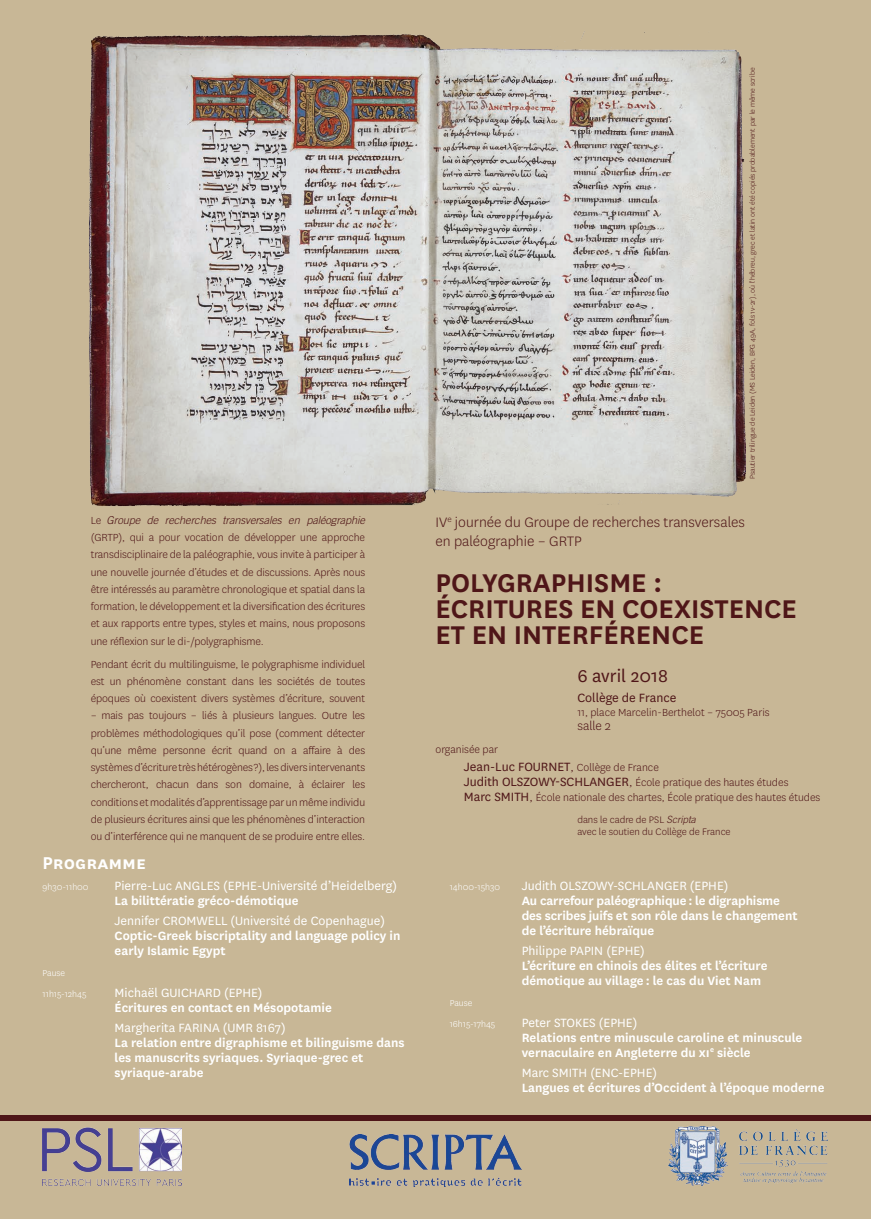
<style>
.page{position:relative;width:871px;height:1219px;background:#fff}
.page>*{position:absolute;margin:0;border:0;box-sizing:border-box;transform-origin:0 0}
.t1{font:600 30px/26px "National";color:#4f1618}
.t2{font:20px "National";color:#4f1618}
.t3{font:600 20px "National";color:#fff}
.t4{font:300 16px/19.2px "National";color:#4f1618}
.t5{font:600 14px/15px "National";color:#fff}
.t6{font:14px "National";color:#fff}
.t7{font:14px "National";color:#4f1618}
.t8{font:300 14px "National";color:#4f1618}
.t9{font:300 12px/17.2px "National";letter-spacing:-.01em;color:#4f1618;text-align:justify}
.t10{font:300 11px/11.5px "National";color:#4f1618}
.t11{font:italic 300 11px "Trade Gothic LT Std";letter-spacing:-.01em;color:#4f1618}
.t12{font:300 10px/20.7px "National";color:#fff}
.t13{font:300 8px "National";color:#4f1618}
.s1{font-family:"National";font-style:normal;font-size:12px}
.s2{font-weight:300}
.s3{font-weight:300;font-size:12px}
.s4{font-weight:400;font-size:14px}
.s5{font-size:14px}
.s6{font-family:"Trade Gothic LT Std";font-style:italic;font-size:10px}
</style>
<div class="page">
<div style="left:0;top:0;width:870px;height:1219px;background:#c8b796"></div>
<div style="left:0;top:1115px;width:870px;height:5px;background:#4f1618"></div>
<img style="left:668px;top:1126px;width:159px;height:60px">
<img style="left:43px;top:1120px;width:139px;height:66px">
<img style="left:349px;top:1134px;width:172px;height:52px">
<img style="left:89px;top:31px;width:655px;height:475px">
<p class="t11" style="left:91px;top:513px;width:276px"><span class="s1">Le</span> Groupe de recherches transversales en paléographie</p>
<p class="t9" style="left:91px;top:529px;width:276px">(GRTP), qui a pour vocation de développer une approche transdisciplinaire de la paléographie, vous invite à participer à une nouvelle journée d’études et de discussions. Après nous être intéressés au paramètre chronologique et spatial dans la formation, le développement et la diversification des écritures et aux rapports entre types, styles et mains, nous proposons une réflexion sur le di-/polygraphisme.</p>
<p class="t9" style="left:91px;top:655px;width:276px">Pendant écrit du multilinguisme, le polygraphisme individuel est un phénomène constant dans les sociétés de toutes époques où coexistent divers systèmes d’écriture, souvent</p>
<p class="t9" style="left:91px;top:707px;width:276px">– mais pas toujours – liés à plusieurs langues. Outre les problèmes méthodologiques qu’il pose (comment détecter qu’une même personne écrit quand on a affaire à des systèmes d’écriture très hétérogènes ?), les divers intervenants chercheront, chacun dans son domaine, à éclairer les conditions et modalités d’apprentissage par un même individu de plusieurs écritures ainsi que les phénomènes d’interaction ou d’interférence qui ne manquent de se produire entre elles.</p>
<h2 class="t3" style="left:43px;top:849px;width:105px">Programme</h2>
<p class="t12" style="left:43px;top:876px;width:48px">9h30-11h00</p>
<p class="t6" style="left:115px;top:876px;width:284px">Pierre-Luc ANG LES (EPHE-Université d’Heidelberg)</p>
<p class="t5" style="left:115px;top:892px;width:185px">La bilittératie gréco-démotique</p>
<p class="t6" style="left:115px;top:912px;width:272px">Jennifer CROMWELL (Université de Copenhague)</p>
<p class="t5" style="left:115px;top:928px;width:287px">Coptic-Greek biscriptality and language policy in early Islamic Egypt</p>
<p class="t12" style="left:43px;top:962px;width:45px">Pause<br>11h15-12h45</p>
<p class="t6" style="left:115px;top:983px;width:149px">Michaël GUICHARD (EPHE)</p>
<p class="t5" style="left:115px;top:999px;width:219px">Écritures en contact en Mésopotamie</p>
<p class="t6" style="left:115px;top:1019px;width:78px">Margherita FARINA</p>
<p class="t6" style="left:223px;top:1019px;width:64px">(UMR 8167)</p>
<p class="t5" style="left:115px;top:1035px;width:291px">La relation entre digraphisme et bilinguisme dans les manuscrits syriaques. Syriaque-grec et syriaque-arabe</p>
<p class="t13" style="left:747px;top:479px;width:413px;rotate:-90deg">Psautier trilingue de Leiden (MS Leiden, BPG 49A, fols 1v-2r), où l'hébreu, grec et latin ont été copiés probablement par le même scribe</p>
<h3 class="t4" style="left:435px;top:512px;width:311px">IV<sup>e</sup> journée du Groupe de recherches transversales en paléographie – GRTP</h3>
<h1 class="t1" style="left:435px;top:568px;width:363px">POLYGRAPHISME :<br>ÉCRITURES EN COEXISTENCE<br>ET EN INTERFÉRENCE</h1>
<h2 class="t2" style="left:577px;top:663px;width:92px">6 avril 2018</h2>
<p class="t7" style="left:577px;top:688px;width:101px">Collège de France</p>
<p class="t9" style="left:577px;top:703px;width:194px">11, place Marcelin-Berthelot – 75005 Paris</p>
<p class="t8" style="left:577px;top:717px;width:35px">salle 2</p>
<p class="t9" style="left:435px;top:740px;width:64px">organisée par</p>
<p class="t7" style="left:463px;top:757px;width:196px">Jean-Luc Fournet<span class="s2">,</span> <span class="s3">Collège de France</span></p>
<p class="t9" style="left:463px;top:774px;width:358px;line-height:15px"><span class="s4">Judith Olszowy-Schlanger</span><span class="s5">,</span> École pratique des hautes études<br><span class="s4">Marc Sm ith</span><span class="s5">,</span> École nationale des chartes, École pratique des hautes études</p>
<p class="t10" style="left:577px;top:814px;width:155px">dans le cadre de PSL <span class="s6">Scripta<br></span>avec le soutien du Collège de France</p>
<p class="t12" style="left:449px;top:876px;width:52px">14h00-15h30</p>
<p class="t6" style="left:521px;top:876px;width:62px">Judith OLSZOWY</p>
<p class="t6" style="left:612px;top:876px;width:44px">-SCH LANGER</p>
<p class="t6" style="left:689px;top:876px;width:40px">(EPHE)</p>
<p class="t5" style="left:521px;top:892px;width:277px">Au carrefour paléographique : le digraphisme des scribes juifs et son rôle dans le changement de l’écriture hébraïque</p>
<p class="t6" style="left:521px;top:942px;width:125px">Philippe PAPIN (EPHE)</p>
<p class="t5" style="left:521px;top:958px;width:247px">L’écriture en chinois des élites et l’écriture démotique au village : le cas du Viet Nam</p>
<p class="t12" style="left:449px;top:992px;width:47px">Pause<br>16h15-17h45</p>
<p class="t6" style="left:521px;top:1013px;width:117px">Peter STO KES (EPHE)</p>
<p class="t5" style="left:521px;top:1029px;width:282px">Relations entre minuscule caroline et minuscule vernaculaire en Angleterre du xi<sup>e</sup> siècle</p>
<p class="t6" style="left:521px;top:1064px;width:137px">Marc SMITH (ENC-EPHE)</p>
<p class="t5" style="left:521px;top:1080px;width:304px">Langues et écritures d’Occident à l’époque moderne</p>
</div>
